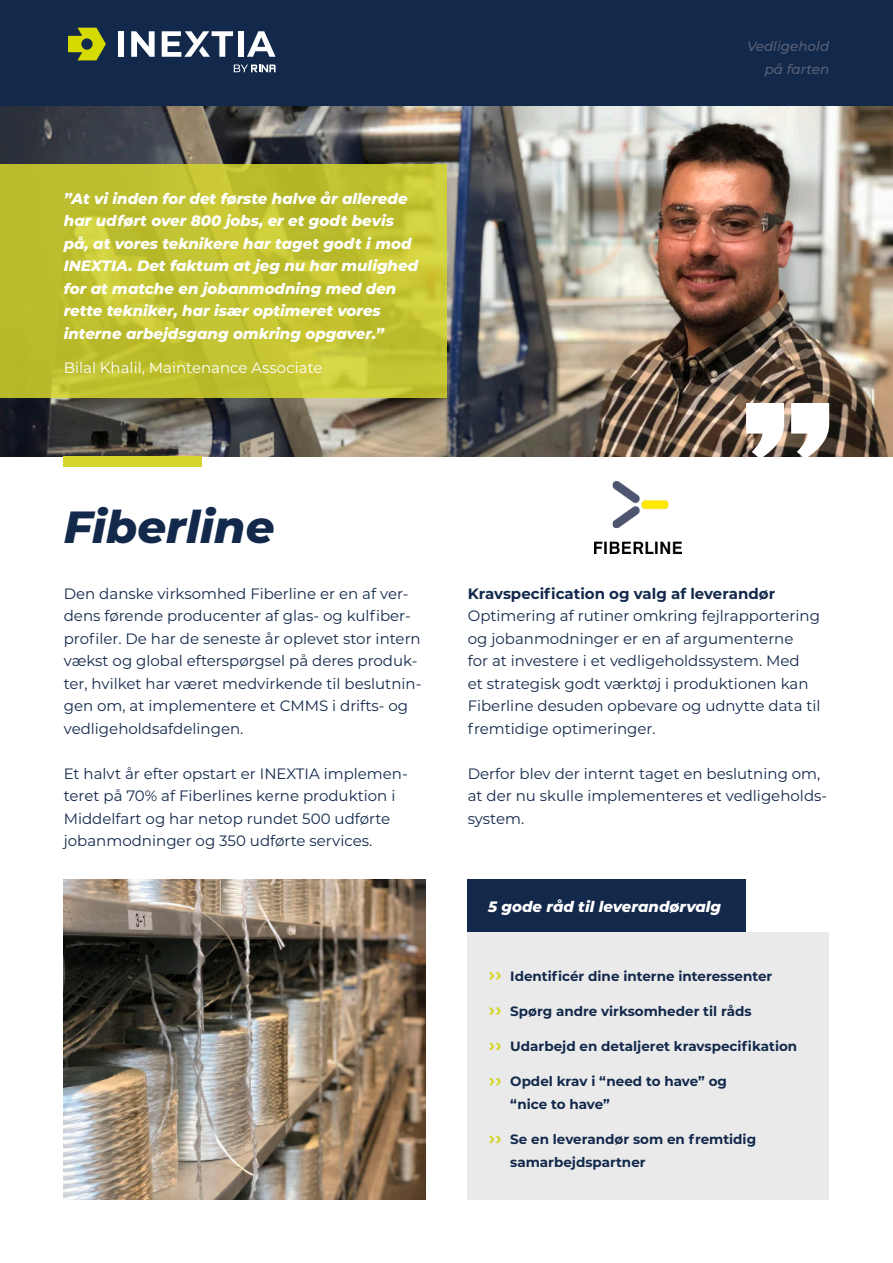
<style>
.page{position:relative;width:893px;height:1263px;background:#fff}
.page>*{position:absolute;margin:0;border:0;box-sizing:border-box;transform-origin:0 0}
.t1{font:italic 800 45px "Montserrat";color:#13294b}
.t2{font:15px/22.5px "Montserrat";color:#13294b}
.t3{font:italic 800 15px/22.5px "Montserrat";color:#fff}
.t4{font:700 15px "Montserrat";color:#13294b}
.t5{font:15px "Montserrat";color:#fff}
.t6{font:700 13.5px/22.5px "Montserrat";color:#13294b}
.t7{font:italic 500 13.5px/22.5px "Montserrat";color:#566077;text-align:right}
</style>
<div class="page">
<div style="left:0;top:0;width:893px;height:106px;background:#13294b"></div>
<div style="left:118px;top:31px;width:6px;height:26px;background:#fff"></div>
<svg style="left:131px;top:31px;width:24px;height:26px"></svg>
<div style="left:238px;top:31px;width:6px;height:26px;background:#fff"></div>
<svg style="left:247px;top:31px;width:29px;height:26px"></svg>
<svg style="left:162px;top:31px;width:71px;height:26px"></svg>
<svg style="left:68px;top:28px;width:38px;height:32px"></svg>
<svg style="left:234px;top:65px;width:42px;height:7px"></svg>
<img style="left:0;top:106px;width:893px;height:351px">
<div style="left:64px;top:457px;width:138px;height:10px;background:#d5d62c"></div>
<svg style="left:0;top:165px;width:446px;height:233px;background:#c1c131"></svg>
<svg style="left:746px;top:403px;width:83px;height:54px"></svg>
<img style="left:594px;top:481px;width:88px;height:72px">
<div style="left:468px;top:932px;width:361px;height:267px;background:#eaeaeb"></div>
<svg style="left:489px;top:972px;width:12px;height:7px"></svg>
<svg style="left:489px;top:1007px;width:12px;height:8px"></svg>
<svg style="left:489px;top:1043px;width:12px;height:7px"></svg>
<svg style="left:489px;top:1078px;width:12px;height:7px"></svg>
<svg style="left:489px;top:1136px;width:12px;height:7px"></svg>
<div style="left:468px;top:880px;width:278px;height:52px;background:#13294b"></div>
<img style="left:64px;top:880px;width:361px;height:319px">
<p class="t3" style="left:64px;top:188px;width:356px">”At vi inden for det første halve år allerede har udført over 800 jobs, er et godt bevis på, at vores teknikere har taget godt i mod INEXTIA. Det faktum at jeg nu har mulighed for at matche en jobanmodning med den rette tekniker, har især optimeret vores interne arbejdsgang omkring opgaver.”</p>
<p class="t5" style="left:64px;top:361px;width:260px">Bilal Khalil, Maintenance Associate</p>
<p class="t7" style="left:747px;top:36px;width:84px">Vedligehold på farten</p>
<h1 class="t1" style="left:64px;top:505px;width:212px">Fiberline</h1>
<p class="t2" style="left:64px;top:583px;width:359px">Den danske virksomhed Fiberline er en af ver&shy;dens førende producenter af glas- og kulfiber&shy;profiler. De har de seneste år oplevet stor intern vækst og global efterspørgsel på deres produk&shy;ter, hvilket har været medvirkende til beslutnin&shy;gen om, at implementere et CMMS i drifts- og vedligeholdsafdelingen.</p>
<p class="t2" style="left:64px;top:763px;width:346px">Et halvt år efter opstart er INEXTIA implemen&shy;teret på 70% af Fiberlines kerne produktion i Middelfart og har netop rundet 500 udførte jobanmodninger og 350 udførte services.</p>
<p class="t4" style="left:468px;top:586px;width:309px">Kravspecification og valg af leverandør</p>
<p class="t2" style="left:468px;top:605px;width:354px">Optimering af rutiner omkring fejlrapportering og jobanmodninger er en af argumenterne<br>for at investere i et vedligeholdssystem. Med<br>et strategisk godt værktøj i produktionen kan Fiberline desuden opbevare og udnytte data til fremtidige optimeringer.</p>
<p class="t2" style="left:468px;top:763px;width:361px">Derfor blev der internt taget en beslutning om, at der nu skulle implementeres et vedligeholds&shy;system.</p>
<p class="t3" style="left:488px;top:895px;width:235px">5 gode råd til leverandørvalg</p>
<p class="t6" style="left:510px;top:965px;width:264px">Identificér dine interne interessenter</p>
<p class="t6" style="left:510px;top:1000px;width:243px">Spørg andre virksomheder til råds</p>
<p class="t6" style="left:510px;top:1035px;width:288px">Udarbejd en detaljeret kravspecifikation</p>
<p class="t6" style="left:510px;top:1071px;width:218px">Opdel krav i “need to have” og “nice to have”</p>
<p class="t6" style="left:510px;top:1128px;width:247px">Se en leverandør som en fremtidig samarbejdspartner</p>
</div>
